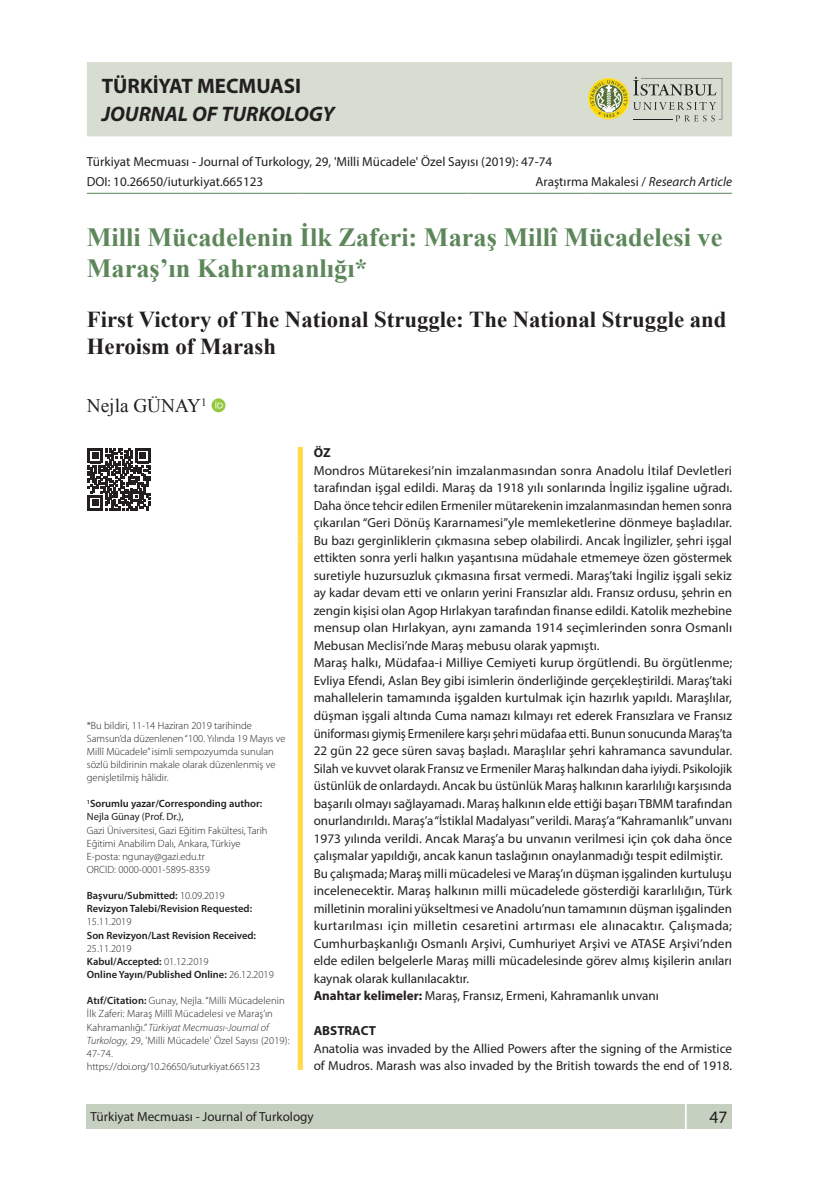
<style>
.page{position:relative;width:819px;height:1191px;background:#fff}
.page>*{position:absolute;margin:0;border:0;box-sizing:border-box;transform-origin:0 0}
.t1{font:700 26.25px/31.5px "Times New Roman";color:#5d875a}
.t2{font:700 22.75px/26.2px "Times New Roman";color:#231f20}
.t3{font:italic 700 21px "Myriad Pro";color:#231f20}
.t4{font:700 21px "Myriad Pro";color:#231f20}
.t5{font:19.25px "Times New Roman";color:#231f20}
.t6{font:17.5px "Myriad Pro";color:#231f20}
.t7{font:13.12px/17.5px "Myriad Pro";color:#231f20}
.t8{font:700 13.12px "Myriad Pro";color:#231f20}
.t9{font:300 10.5px/13.1px "Myriad Pro";color:#231f20}
.t10{font:600 10.5px/13.1px "Myriad Pro";color:#231f20}
.s1{font-style:italic}
.s2{font-weight:400}
.s3{font-weight:300}
.s4{font-weight:600}
.s5{font-weight:700}
</style>
<div class="page">
<div style="left:87px;top:1104px;width:645px;height:25px;background:#c6d0c0"></div>
<svg style="left:685px;top:1104px;width:1px;height:25px"></svg>
<div style="left:87px;top:62px;width:645px;height:74px;background:#d7ded1"></div>
<div style="left:297px;top:447px;width:6px;height:94px;background:#ffda4d"></div>
<div style="left:297px;top:541px;width:6px;height:529px;background:#ffda4d"></div>
<hr style="left:87px;top:193px;width:213px;height:1px;background:#5d875a">
<hr style="left:300px;top:193px;width:167px;height:1px;background:#5d875a">
<hr style="left:467px;top:193px;width:117px;height:1px;background:#5d875a">
<hr style="left:584px;top:193px;width:148px;height:1px;background:#5d875a">
<svg style="left:588px;top:77px;width:134px;height:44px;background:#c2c5a3"></svg>
<svg style="left:211px;top:398px;width:14px;height:14px"></svg>
<svg style="left:215px;top:401px;width:8px;height:7px"></svg>
<svg style="left:88px;top:448px;width:62px;height:62px"></svg>
<h3 class="t4" style="left:102px;top:72px;width:201px">TÜRKİYAT MECMUASI</h3>
<h3 class="t3" style="left:102px;top:100px;width:234px">JOURNAL OF TURKOLOGY</h3>
<p class="t7" style="left:87px;top:152px;width:467px;line-height:19.8px">Türkiyat Mecmuası - Journal of Turkology, 29, 'Milli Mücadele' Özel Sayısı (2019): 47-74<br>DOI: 10.26650/iuturkiyat.665123</p>
<p class="t7" style="left:535px;top:172px;width:198px">Araştırma Makalesi / <span class="s1">Research Article</span></p>
<h1 class="t1" style="left:87px;top:221px;width:637px">Milli Mücadelenin İlk Zaferi: Maraş Millî Mücadelesi ve<br>Maraş’ın Kahramanlığı*</h1>
<h2 class="t2" style="left:87px;top:306px;width:641px">First Victory of The National Struggle: The National Struggle and<br>Heroism of Marash</h2>
<h3 class="t5" style="left:87px;top:393px;width:121px">Nejla GÜNAY<sup>1</sup></h3>
<p class="t9" style="left:87px;top:718px;width:200px">*Bu bildiri, 11-14 Haziran 2019 tarihinde Samsun’da düzenlenen “100. Yılında 19 Mayıs ve Millî Mücadele” isimli sempozyumda sunulan sözlü bildirinin makale olarak düzenlenmiş ve genişletilmiş hâlidir.</p>
<p class="t10" style="left:87px;top:797px;width:177px"><sup>1</sup>Sorumlu yazar/Corresponding author:<br><span class="s2">Nejla Günay (Prof. Dr.),</span></p>
<p class="t9" style="left:87px;top:823px;width:182px">Gazi Üniversitesi, Gazi Eğitim Fakültesi, Tarih Eğitimi Anabilim Dalı, Ankara, Türkiye E-posta: ngunay@gazi.edu.tr<br>ORCID: 0000-0001-5895-8359</p>
<p class="t10" style="left:87px;top:889px;width:167px">Başvuru/Submitted: <span class="s3">10.09.2019<br></span>Revizyon Talebi/Revision Requested:</p>
<p class="t9" style="left:87px;top:915px;width:46px">15.11.2019</p>
<p class="t10" style="left:87px;top:928px;width:171px">Son Revizyon/Last Revision Received:</p>
<p class="t10" style="left:87px;top:941px;width:188px"><span class="s3">25.11.2019<br></span>Kabul/Accepted: <span class="s3">01.12.2019<br></span>Online Yayın/Published Online: <span class="s3">26.12.2019</span></p>
<p class="t9" style="left:87px;top:994px;width:204px"><span class="s4">Atıf/Citation:</span> Gunay, Nejla. “Milli Mücadelenin İlk Zaferi: Maraş Millî Mücadelesi ve Maraş’ın Kahramanlığı.” <span class="s1">Türkiyat Mecmuası-Journal of Turkology,</span> 29, 'Milli Mücadele' Özel Sayısı (2019):<br>47-74.<br>https://doi.org/10.26650/iuturkiyat.665123</p>
<p class="t8" style="left:314px;top:444px;width:18px">ÖZ</p>
<p class="t7" style="left:314px;top:461px;width:420px">Mondros Mütarekesi’nin imzalanmasından sonra Anadolu İtilaf Devletleri tarafından işgal edildi. Maraş da 1918 yılı sonlarında İngiliz işgaline uğradı.<br>Daha önce tehcir edilen Ermeniler mütarekenin imzalanmasından hemen sonra çıkarılan “Geri Dönüş Kararnamesi”yle memleketlerine dönmeye başladılar.<br>Bu bazı gerginliklerin çıkmasına sebep olabilirdi. Ancak İngilizler, şehri işgal ettikten sonra yerli halkın yaşantısına müdahale etmemeye özen göstermek suretiyle huzursuzluk çıkmasına fırsat vermedi. Maraş’taki İngiliz işgali sekiz ay kadar devam etti ve onların yerini Fransızlar aldı. Fransız ordusu, şehrin en zengin kişisi olan Agop Hırlakyan tarafından finanse edildi. Katolik mezhebine mensup olan Hırlakyan, aynı zamanda 1914 seçimlerinden sonra Osmanlı Mebusan Meclisi’nde Maraş mebusu olarak yapmıştı.<br>Maraş halkı, Müdafaa-i Milliye Cemiyeti kurup örgütlendi. Bu örgütlenme; Evliya Efendi, Aslan Bey gibi isimlerin önderliğinde gerçekleştirildi. Maraş’taki mahallelerin tamamında işgalden kurtulmak için hazırlık yapıldı. Maraşlılar, düşman işgali altında Cuma namazı kılmayı ret ederek Fransızlara ve Fransız üniforması giymiş Ermenilere karşı şehri müdafaa etti. Bunun sonucunda Maraş’ta 22 gün 22 gece süren savaş başladı. Maraşlılar şehri kahramanca savundular.<br>Silah ve kuvvet olarak Fransız ve Ermeniler Maraş halkından daha iyiydi. Psikolojik üstünlük de onlardaydı. Ancak bu üstünlük Maraş halkının kararlılığı karşısında başarılı olmayı sağlayamadı. Maraş halkının elde ettiği başarı TBMM tarafından onurlandırıldı. Maraş’a “İstiklal Madalyası” verildi. Maraş’a “Kahramanlık” unvanı 1973 yılında verildi. Ancak Maraş’a bu unvanın verilmesi için çok daha önce çalışmalar yapıldığı, ancak kanun taslağının onaylanmadığı tespit edilmiştir.<br>Bu çalışmada; Maraş milli mücadelesi ve Maraş’ın düşman işgalinden kurtuluşu incelenecektir. Maraş halkının milli mücadelede gösterdiği kararlılığın, Türk milletinin moralini yükseltmesi ve Anadolu’nun tamamının düşman işgalinden kurtarılması için milletin cesaretini artırması ele alınacaktır. Çalışmada; Cumhurbaşkanlığı Osmanlı Arşivi, Cumhuriyet Arşivi ve ATASE Arşivi’nden elde edilen belgelerle Maraş milli mücadelesinde görev almış kişilerin anıları kaynak olarak kullanılacaktır.<br><span class="s5">Anahtar kelimeler:</span> Maraş, Fransız, Ermeni, Kahramanlık unvanı</p>
<p class="t8" style="left:314px;top:1022px;width:64px">ABSTRACT</p>
<p class="t7" style="left:314px;top:1039px;width:420px">Anatolia was invaded by the Allied Powers after the signing of the Armistice of Mudros. Marash was also invaded by the British towards the end of 1918.</p>
<p class="t7" style="left:91px;top:1108px;width:225px">Türkiyat Mecmuası - Journal of Turkology</p>
<h3 class="t6" style="left:709px;top:1106px;width:19px">47</h3>
</div>
